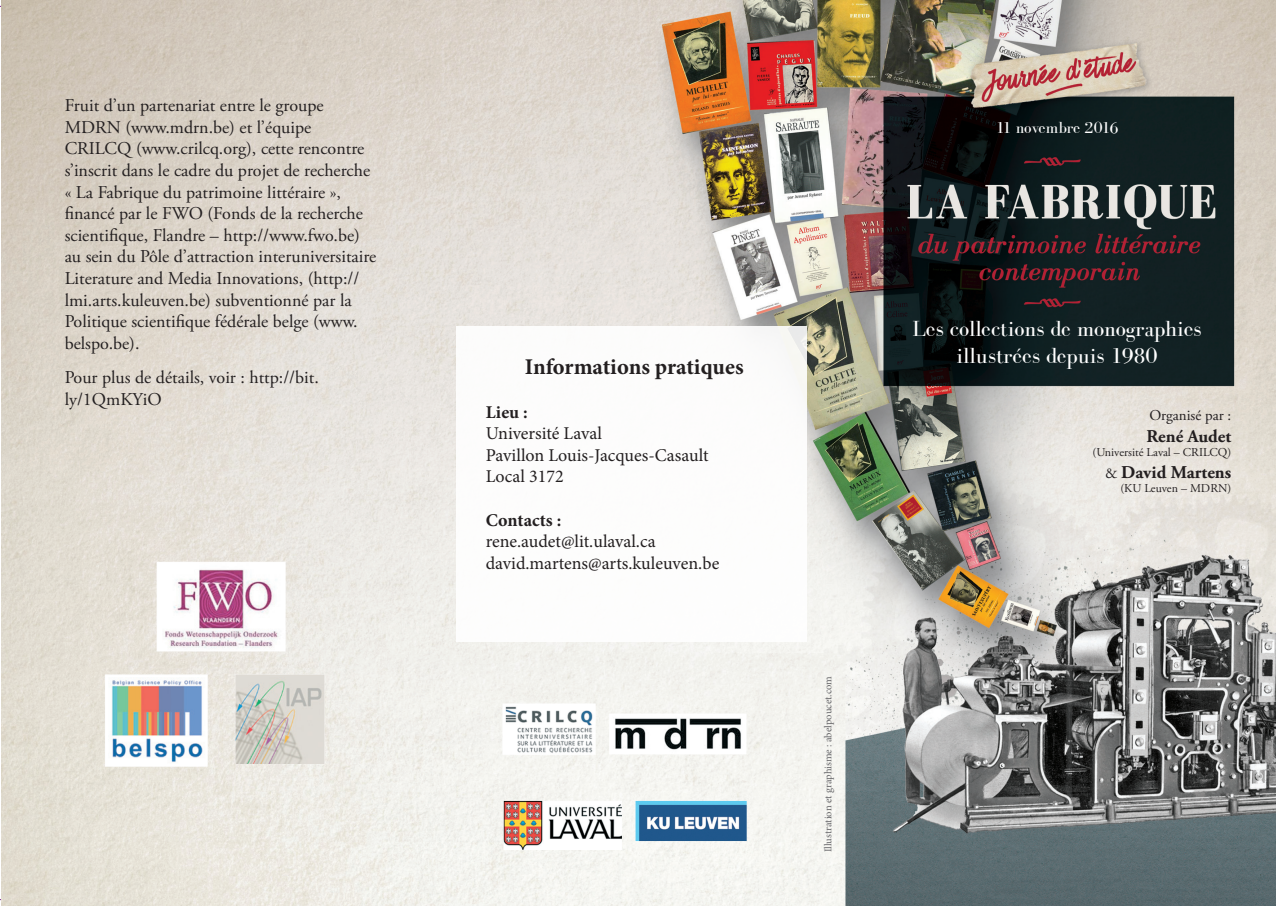
<style>
.page{position:relative;width:1276px;height:906px;background:#fff}
.page>*{position:absolute;margin:0;border:0;box-sizing:border-box;transform-origin:0 0}
.t1{font:22.5px/27px "Bodoni FLF";color:#fff;text-align:center}
.t2{font:700 22.5px "Minion Pro";letter-spacing:-.005em;color:#231f20}
.t3{font:18px/21.6px "Adobe Garamond Pro";color:#231f20}
.t4{font:18px/21.6px "Minion Pro";color:#231f20}
.t5{font:700 18px "Adobe Garamond Pro";color:#231f20}
.t6{font:700 18px "Minion Pro";color:#231f20}
.t7{font:16.5px "Bodoni FLF";letter-spacing:-.015em;color:#fff}
.t8{font:15px "Adobe Garamond Pro";color:#231f20}
.t9{font:12px "Adobe Garamond Pro";color:#231f20}
.t10{font:10.5px "Minion Pro";color:#67676a}
.s1{font-weight:400;font-size:15px}
</style>
<div class="page">
<hr style="left:0;top:6px;width:1276px;height:1px;background:#832890">
<hr style="left:0;top:899px;width:1276px;height:1px;background:#832890">
<img style="left:1px;top:0;width:1275px;height:906px">
<div style="left:456px;top:326px;width:351px;height:316px;background:#fff"></div>
<img style="left:493px;top:698px;width:261px;height:151px">
<img style="left:76px;top:554px;width:288px;height:228px">
<p class="t3" style="left:65px;top:95px;width:313px">Fruit d’un partenariat entre le groupe MDRN (www.mdrn.be) et l’équipe CRILCQ (www.crilcq.org), cette rencontre s’inscrit dans le cadre du projet de recherche « La Fabrique du patrimoine littéraire », financé par le FWO (Fonds de la recherche scientifique, Flandre – http://www.fwo.be) au sein du Pôle d’attraction interuniversitaire Literature and Media Innovations, (http:// lmi.arts.kuleuven.be) subventionné par la Politique scientifique fédérale belge (www. belspo.be).</p>
<p class="t3" style="left:65px;top:367px;width:256px">Pour plus de détails, voir : http://bit. ly/1QmKYiO</p>
<p class="t2" style="left:525px;top:351px;width:220px">Informations pratiques</p>
<p class="t6" style="left:486px;top:399px;width:44px">Lieu :</p>
<p class="t4" style="left:486px;top:423px;width:224px">Université Laval<br>Pavillon Louis-Jacques-Casault<br>Local 3172</p>
<p class="t6" style="left:486px;top:507px;width:77px">Contacts :</p>
<p class="t4" style="left:486px;top:531px;width:235px">rene.audet@lit.ulaval.ca david.martens@arts.kuleuven.be</p>
<p class="t10" style="left:821px;top:852px;width:178px;rotate:-90deg">Illustration et graphisme : abelpoucet.com</p>
<p class="t7" style="left:995px;top:119px;width:124px">11 novembre 2016</p>
<p class="t1" style="left:912px;top:316px;width:291px">Les collections de monographies illustrées depuis 1980</p>
<p class="t8" style="left:1149px;top:406px;width:83px">Organisé par :</p>
<p class="t5" style="left:1146px;top:426px;width:86px">René Audet</p>
<p class="t9" style="left:1092px;top:445px;width:140px">(Université Laval – CRILCQ)</p>
<p class="t5" style="left:1105px;top:462px;width:128px"><span class="s1">&amp;</span> David Martens</p>
<p class="t9" style="left:1120px;top:481px;width:112px">(KU Leuven – MDRN)</p>
</div>
